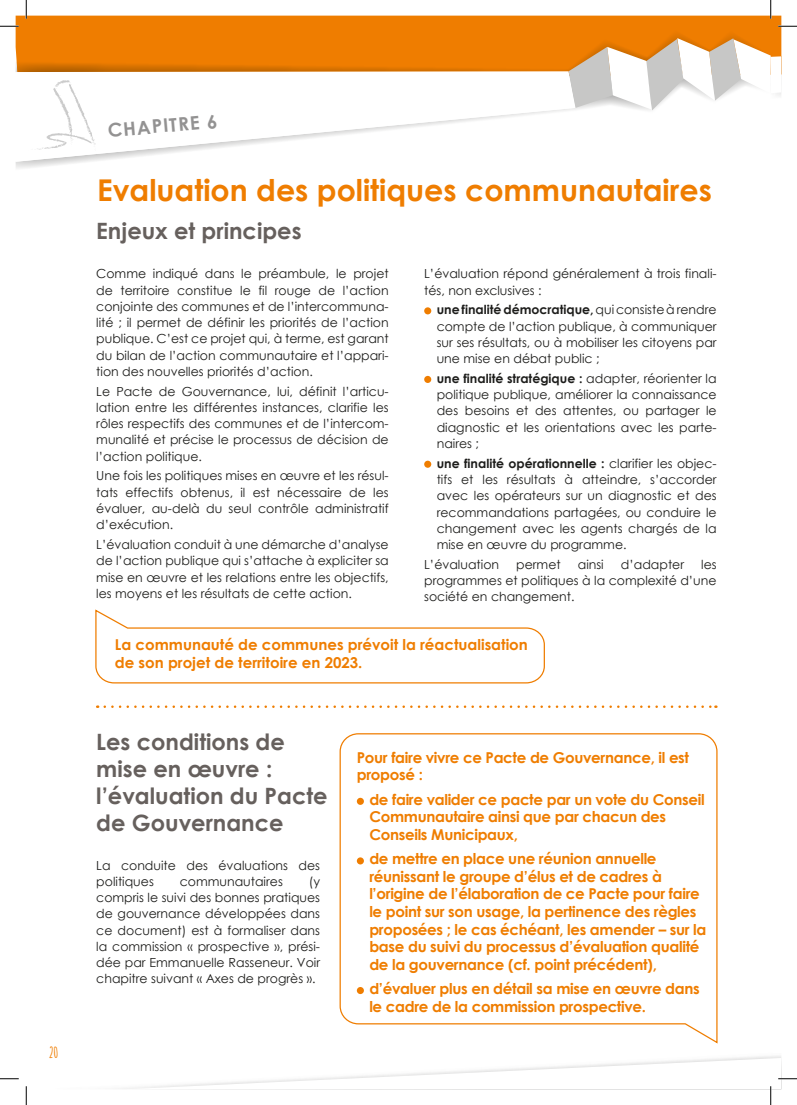
<style>
.page{position:relative;width:797px;height:1105px;background:#fff}
.page>*{position:absolute;margin:0;border:0;box-sizing:border-box;transform-origin:0 0}
.t1{font:700 30px "Century Gothic";color:#ef7d00}
.t2{font:700 22.5px/27px "Century Gothic";color:#66605d}
.t3{font:700 18.75px "Century Gothic";color:#939292}
.t4{font:700 15px/17.5px "Century Gothic";letter-spacing:-.02em;color:#ef7d00}
.t5{font:700 15px/17.5px "Century Gothic";color:#ef7d00}
.t6{font:700 15px "Amatic SC";color:#ef7d00}
.t7{font:12.5px/16.2px "Century Gothic";color:#1d1d1b;text-align:justify}
.s1{font-weight:700}
</style>
<div class="page">
<div style="left:16px;top:16px;width:765px;height:45px;background:#ef7d00"></div>
<img style="left:17px;top:30px;width:754px;height:41px">
<svg style="left:16px;top:71px;width:553px;height:91px"></svg>
<svg style="left:568px;top:38px;width:213px;height:72px"></svg>
<svg style="left:28px;top:80px;width:68px;height:72px"></svg>
<div style="left:424px;top:307px;width:7px;height:7px;background:#ef7d00;border-radius:50%"></div>
<div style="left:424px;top:376px;width:7px;height:7px;background:#ef7d00;border-radius:50%"></div>
<div style="left:424px;top:461px;width:7px;height:7px;background:#ef7d00;border-radius:50%"></div>
<svg style="left:95px;top:609px;width:450px;height:75px"></svg>
<svg style="left:339px;top:733px;width:379px;height:311px"></svg>
<div style="left:357px;top:798px;width:7px;height:7px;background:#ef7d00;border-radius:50%"></div>
<div style="left:357px;top:857px;width:7px;height:7px;background:#ef7d00;border-radius:50%"></div>
<div style="left:357px;top:987px;width:7px;height:7px;background:#ef7d00;border-radius:50%"></div>
<svg style="left:105px;top:705px;width:611px;height:3px"></svg>
<svg style="left:0;top:25px;width:19px;height:2px"></svg>
<svg style="left:778px;top:25px;width:19px;height:2px"></svg>
<svg style="left:0;top:1078px;width:19px;height:1px"></svg>
<svg style="left:25px;top:0;width:2px;height:19px"></svg>
<svg style="left:25px;top:1086px;width:2px;height:19px"></svg>
<svg style="left:770px;top:0;width:1px;height:19px"></svg>
<svg style="left:123px;top:1058px;width:674px;height:47px"></svg>
<p class="t6" style="left:49px;top:1042px;width:10px">20</p>
<h3 class="t3" style="left:107px;top:119px;width:111px;rotate:-5deg">CHAPITRE 6</h3>
<h1 class="t1" style="left:97px;top:171px;width:616px">Evaluation des politiques communautaires</h1>
<h2 class="t2" style="left:96px;top:217px;width:207px">Enjeux et principes</h2>
<p class="t7" style="left:96px;top:266px;width:294px">Comme indiqué dans le préambule, le projet de territoire constitue le fil rouge de l’action conjointe des communes et de l’intercommuna&shy;lité ; il permet de définir les priorités de l’action publique. C’est ce projet qui, à terme, est garant du bilan de l’action communautaire et l’appari&shy;tion des nouvelles priorités d’action.</p>
<p class="t7" style="left:96px;top:383px;width:294px">Le Pacte de Gouvernance, lui, définit l’articu&shy;lation entre les différentes instances, clarifie les rôles respectifs des communes et de l’intercom&shy;munalité et précise le processus de décision de l’action politique.</p>
<p class="t7" style="left:96px;top:468px;width:294px">Une fois les politiques mises en œuvre et les résul&shy;tats effectifs obtenus, il est nécessaire de les évaluer, au-delà du seul contrôle administratif d’exécution.</p>
<p class="t7" style="left:96px;top:536px;width:294px">L’évaluation conduit à une démarche d’analyse de l’action publique qui s’attache à expliciter sa mise en œuvre et les relations entre les objectifs, les moyens et les résultats de cette action.</p>
<p class="t7" style="left:424px;top:266px;width:294px">L’évaluation répond généralement à trois finali&shy;tés, non exclusives :</p>
<p class="t7" style="left:436px;top:302px;width:281px"><span class="s1">une finalité démocratique,</span> qui consiste à rendre compte de l’action publique, à communiquer sur ses résultats, ou à mobiliser les citoyens par une mise en débat public ;</p>
<p class="t7" style="left:436px;top:370px;width:281px"><span class="s1">une finalité stratégique :</span> adapter, réorienter la politique publique, améliorer la connaissance des besoins et des attentes, ou partager le diagnostic et les orientations avec les parte&shy;naires ;</p>
<p class="t7" style="left:436px;top:455px;width:281px"><span class="s1">une finalité opérationnelle :</span> clarifier les objec&shy;tifs et les résultats à atteindre, s’accorder avec les opérateurs sur un diagnostic et des recommandations partagées, ou conduire le changement avec les agents chargés de la mise en œuvre du programme.</p>
<p class="t7" style="left:424px;top:556px;width:76px">L’évaluation</p>
<p class="t7" style="left:516px;top:556px;width:46px">permet</p>
<p class="t7" style="left:577px;top:556px;width:28px">ainsi</p>
<p class="t7" style="left:621px;top:556px;width:65px">d’adapter</p>
<p class="t7" style="left:424px;top:556px;width:294px;text-indent:277px">les programmes et politiques à la complexité d’une société en changement.</p>
<p class="t5" style="left:115px;top:636px;width:414px">La communauté de communes prévoit la réactualisation de son projet de territoire en 2023.</p>
<h2 class="t2" style="left:96px;top:728px;width:233px">Les conditions de mise en œuvre : l’évaluation du Pacte de Gouvernance</h2>
<p class="t7" style="left:96px;top:857px;width:225px">La conduite des évaluations des politiques</p>
<p class="t7" style="left:96px;top:873px;width:225px;text-indent:212px">(y compris le suivi des bonnes pratiques de gouvernance développées dans ce document) est à formaliser dans la commission « prospective », prési&shy;dée par Emmanuelle Rasseneur. Voir chapitre suivant « Axes de progrès ».</p>
<p class="t7" style="left:180px;top:873px;width:105px">communautaires</p>
<p class="t4" style="left:357px;top:748px;width:334px">Pour faire vivre ce Pacte de Gouvernance, il est proposé :</p>
<p class="t4" style="left:369px;top:790px;width:337px">de faire valider ce pacte par un vote du Conseil<br>Communautaire ainsi que par chacun des<br>Conseils Municipaux,</p>
<p class="t4" style="left:369px;top:850px;width:338px">de mettre en place une réunion annuelle réunissant le groupe d’élus et de cadres à l’origine de l’élaboration de ce Pacte pour faire le point sur son usage, la pertinence des règles proposées ; le cas échéant, les amender – sur la base du suivi du processus d’évaluation qualité de la gouvernance (cf. point précédent),</p>
<p class="t4" style="left:369px;top:979px;width:332px">d’évaluer plus en détail sa mise en œuvre dans le cadre de la commission prospective.</p>
</div>
